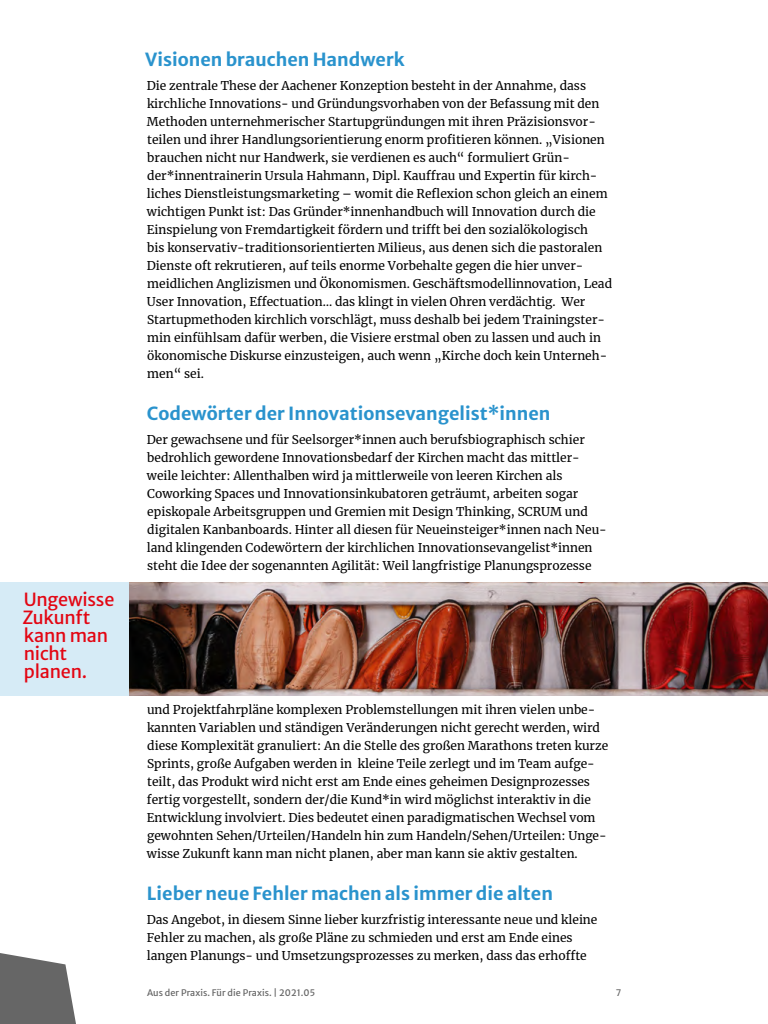
<style>
.page{position:relative;width:768px;height:1024px;background:#fff}
.page>*{position:absolute;margin:0;border:0;box-sizing:border-box;transform-origin:0 0}
.Head_3{font:700 18px "Merriweather Sans";color:#2a93cd}
.Zitat{font:18px/18px "Merriweather Sans";letter-spacing:-.01em;color:#e30613}
.t1{font:12px/18px "Merriweather";color:#000}
.t2{font:9px "Merriweather Sans";letter-spacing:.01em;color:#666}
</style>
<div class="page">
<div style="left:0;top:582px;width:129px;height:114px;background:#d6ebf6"></div>
<img style="left:129px;top:582px;width:639px;height:114px">
<svg style="left:0;top:953px;width:76px;height:71px;background:#7c7c7c"></svg>
<p class="Zitat" style="left:22px;top:588px;width:94px">Ungewisse<br>Zukunft kann man nicht planen.</p>
<p class="Head_3" style="left:145px;top:43px;width:261px">Visionen brauchen Handwerk</p>
<p class="t1" style="left:147px;top:76px;width:467px">Die zentrale These der Aachener Konzeption besteht in der Annahme, dass kirchliche Innovations- und Gründungsvorhaben von der Befassung mit den Methoden unternehmerischer Startupgründungen mit ihren Präzisionsvor&shy;teilen und ihrer Handlungsorientierung enorm profitieren können. „Visionen brauchen nicht nur Handwerk, sie verdienen es auch“ formuliert Grün&shy;der*innentrainerin Ursula Hahmann, Dipl. Kauffrau und Expertin für kirch&shy;liches Dienstleistungsmarketing – womit die Reflexion schon gleich an einem wichtigen Punkt ist: Das Gründer*innenhandbuch will Innovation durch die Einspielung von Fremdartigkeit fördern und trifft bei den sozialökologisch<br>bis konservativ-traditionsorientierten Milieus, aus denen sich die pastoralen Dienste oft rekrutieren, auf teils enorme Vorbehalte gegen die hier unver&shy;meidlichen Anglizismen und Ökonomismen. Geschäftsmodellinnovation, Lead User Innovation, Effectuation… das klingt in vielen Ohren verdächtig. Wer Startupmethoden kirchlich vorschlägt, muss deshalb bei jedem Trainingster&shy;min einfühlsam dafür werben, die Visiere erstmal oben zu lassen und auch in ökonomische Diskurse einzusteigen, auch wenn „Kirche doch kein Unterneh&shy;men“ sei.</p>
<p class="Head_3" style="left:147px;top:397px;width:405px">Codewörter der Innovationsevangelist*innen</p>
<p class="t1" style="left:147px;top:430px;width:462px">Der gewachsene und für Seelsorger*innen auch berufsbiographisch schier bedrohlich gewordene Innovationsbedarf der Kirchen macht das mittler&shy;weile leichter: Allenthalben wird ja mittlerweile von leeren Kirchen als Coworking Spaces und Innovationsinkubatoren geträumt, arbeiten sogar episkopale Arbeitsgruppen und Gremien mit Design Thinking, SCRUM und digitalen Kanbanboards. Hinter all diesen für Neueinsteiger*innen nach Neu&shy;land klingenden Codewörtern der kirchlichen Innovationsevangelist*innen steht die Idee der sogenannten Agilität: Weil langfristige Planungsprozesse</p>
<p class="t1" style="left:147px;top:700px;width:463px">und Projektfahrpläne komplexen Problemstellungen mit ihren vielen unbe&shy;kannten Variablen und ständigen Veränderungen nicht gerecht werden, wird diese Komplexität granuliert: An die Stelle des großen Marathons treten kurze Sprints, große Aufgaben werden in kleine Teile zerlegt und im Team aufge&shy;teilt, das Produkt wird nicht erst am Ende eines geheimen Designprozesses fertig vorgestellt, sondern der/die Kund*in wird möglichst interaktiv in die Entwicklung involviert. Dies bedeutet einen paradigmatischen Wechsel vom gewohnten Sehen/Urteilen/Handeln hin zum Handeln/Sehen/Urteilen: Unge&shy;wisse Zukunft kann man nicht planen, aber man kann sie aktiv gestalten.</p>
<p class="Head_3" style="left:147px;top:877px;width:408px">Lieber neue Fehler machen als immer die alten</p>
<p class="t1" style="left:147px;top:910px;width:452px">Das Angebot, in diesem Sinne lieber kurzfristig interessante neue und kleine<br>Fehler zu machen, als große Pläne zu schmieden und erst am Ende eines langen Planungs- und Umsetzungsprozesses zu merken, dass das erhoffte</p>
<p class="t2" style="left:147px;top:985px;width:170px">Aus der Praxis. Für die Praxis. | 2021.05</p>
<p class="t2" style="left:616px;top:985px;width:7px">7</p>
</div>
